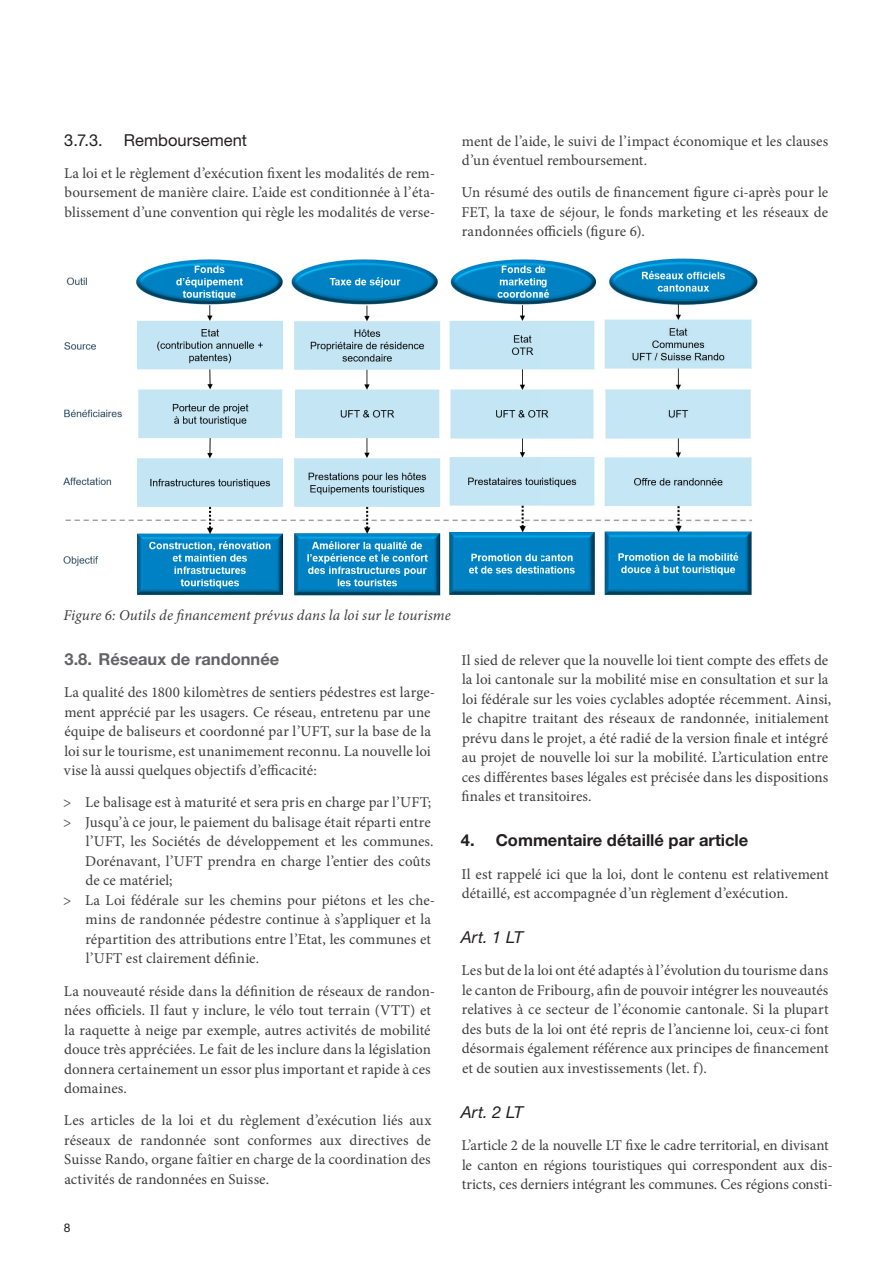
<style>
.page{position:relative;width:893px;height:1263px;background:#fff}
.page>*{position:absolute;margin:0;border:0;box-sizing:border-box;transform-origin:0 0}
.t1{font:700 16.5px "Helvetica Neue";color:#231f20}
.t2{font:700 16.5px "Helvetica Neue";color:#636366}
.t3{font:16.5px "Helvetica Neue";color:#231f20}
.t4{font:italic 16.5px "Helvetica Neue";letter-spacing:.01em;color:#231f20}
.t5{font:15px/19.5px "Minion Pro";color:#3e3e3f}
.t6{font:italic 15px "Minion Pro";letter-spacing:.005em;color:#3e3e3f}
.t7{font:12px "Helvetica Neue";color:#231f20}
</style>
<div class="page">
<img style="left:63px;top:258px;width:694px;height:338px">
<p class="t3" style="left:64px;top:130px;width:40px">3.7.3.</p>
<p class="t3" style="left:124px;top:130px;width:125px">Remboursement</p>
<p class="t5" style="left:64px;top:163px;width:373px;text-align:justify">La loi et le règlement d’exécution fixent les modalités de rem&shy;boursement de manière claire. L’aide est conditionnée à l’éta&shy;blissement d’une convention qui règle les modalités de verse-</p>
<p class="t5" style="left:462px;top:131px;width:368px">ment de l’aide, le suivi de l’impact économique et les clauses d’un éventuel remboursement.</p>
<p class="t5" style="left:461px;top:183px;width:368px;text-align:justify">Un résumé des outils de financement figure ci-après pour le FET, la taxe de séjour, le fonds marketing et les réseaux de randonnées officiels (figure 6).</p>
<p class="t6" style="left:63px;top:605px;width:389px">Figure 6: Outils de financement prévus dans la loi sur le tourisme</p>
<p class="t2" style="left:65px;top:649px;width:216px">3.8. Réseaux de randonnée</p>
<p class="t5" style="left:64px;top:682px;width:373px">La qualité des 1800 kilomètres de sentiers pédestres est large&shy;ment apprécié par les usagers. Ce réseau, entretenu par une équipe de baliseurs et coordonné par l’UFT, sur la base de la loi sur le tourisme, est unanimement reconnu. La nouvelle loi vise là aussi quelques objectifs d’efficacité:</p>
<p class="t5" style="left:63px;top:793px;width:370px">&gt; Le balisage est à maturité et sera pris en charge par l’UFT;</p>
<p class="t5" style="left:63px;top:812px;width:369px">&gt; Jusqu’à ce jour, le paiement du balisage était réparti entre</p>
<p class="t5" style="left:86px;top:832px;width:349px">l’UFT, les Sociétés de développement et les communes.</p>
<p class="t5" style="left:85px;top:851px;width:347px">Dorénavant, l’UFT prendra en charge l’entier des coûts</p>
<p class="t5" style="left:85px;top:871px;width:89px">de ce matériel;</p>
<p class="t5" style="left:63px;top:890px;width:373px">&gt; La Loi fédérale sur les chemins pour piétons et les che-</p>
<p class="t5" style="left:86px;top:910px;width:347px">mins de randonnée pédestre continue à s’appliquer et la</p>
<p class="t5" style="left:86px;top:929px;width:347px">répartition des attributions entre l’Etat, les communes et</p>
<p class="t5" style="left:86px;top:949px;width:175px">l’UFT est clairement définie.</p>
<p class="t5" style="left:64px;top:981px;width:373px">La nouveauté réside dans la définition de réseaux de randon&shy;nées officiels. Il faut y inclure, le vélo tout terrain (VTT) et la raquette à neige par exemple, autres activités de mobilité douce très appréciées. Le fait de les inclure dans la législation donnera certainement un essor plus important et rapide à ces domaines.</p>
<p class="t5" style="left:64px;top:1111px;width:369px;text-align:justify">Les articles de la loi et du règlement d’exécution liés aux réseaux de randonnée sont conformes aux directives de Suisse Rando, organe faîtier en charge de la coordination des activités de randonnées en Suisse.</p>
<p class="t5" style="left:461px;top:650px;width:371px">Il sied de relever que la nouvelle loi tient compte des effets de la loi cantonale sur la mobilité mise en consultation et sur la loi fédérale sur les voies cyclables adoptée récemment. Ainsi, le chapitre traitant des réseaux de randonnée, initialement prévu dans le projet, a été radié de la version finale et intégré au projet de nouvelle loi sur la mobilité. L’articulation entre ces différentes bases légales est précisée dans les dispositions finales et transitoires.</p>
<p class="t1" style="left:461px;top:830px;width:289px">4. Commentaire détaillé par article</p>
<p class="t5" style="left:462px;top:864px;width:369px">Il est rappelé ici que la loi, dont le contenu est relativement détaillé, est accompagnée d’un règlement d’exécution.</p>
<p class="t4" style="left:461px;top:927px;width:64px">Art. 1 LT</p>
<p class="t5" style="left:462px;top:961px;width:369px;text-align:justify">Les but de la loi ont été adaptés à l’évolution du tourisme dans le canton de Fribourg, afin de pouvoir intégrer les nouveautés relatives à ce secteur de l’économie cantonale. Si la plupart des buts de la loi ont été repris de l’ancienne loi, ceux-ci font désor m ais également référence aux principes de financement et de soutien aux investissements (let. f).</p>
<p class="t4" style="left:461px;top:1102px;width:64px">Art. 2 LT</p>
<p class="t5" style="left:462px;top:1135px;width:373px">L’article 2 de la nouvelle LT fixe le cadre territorial, en divisant le canton en régions touristiques qui correspondent aux dis&shy;tricts, ces derniers intégrant les communes. Ces régions consti-</p>
<p class="t7" style="left:64px;top:1220px;width:8px">8</p>
</div>
